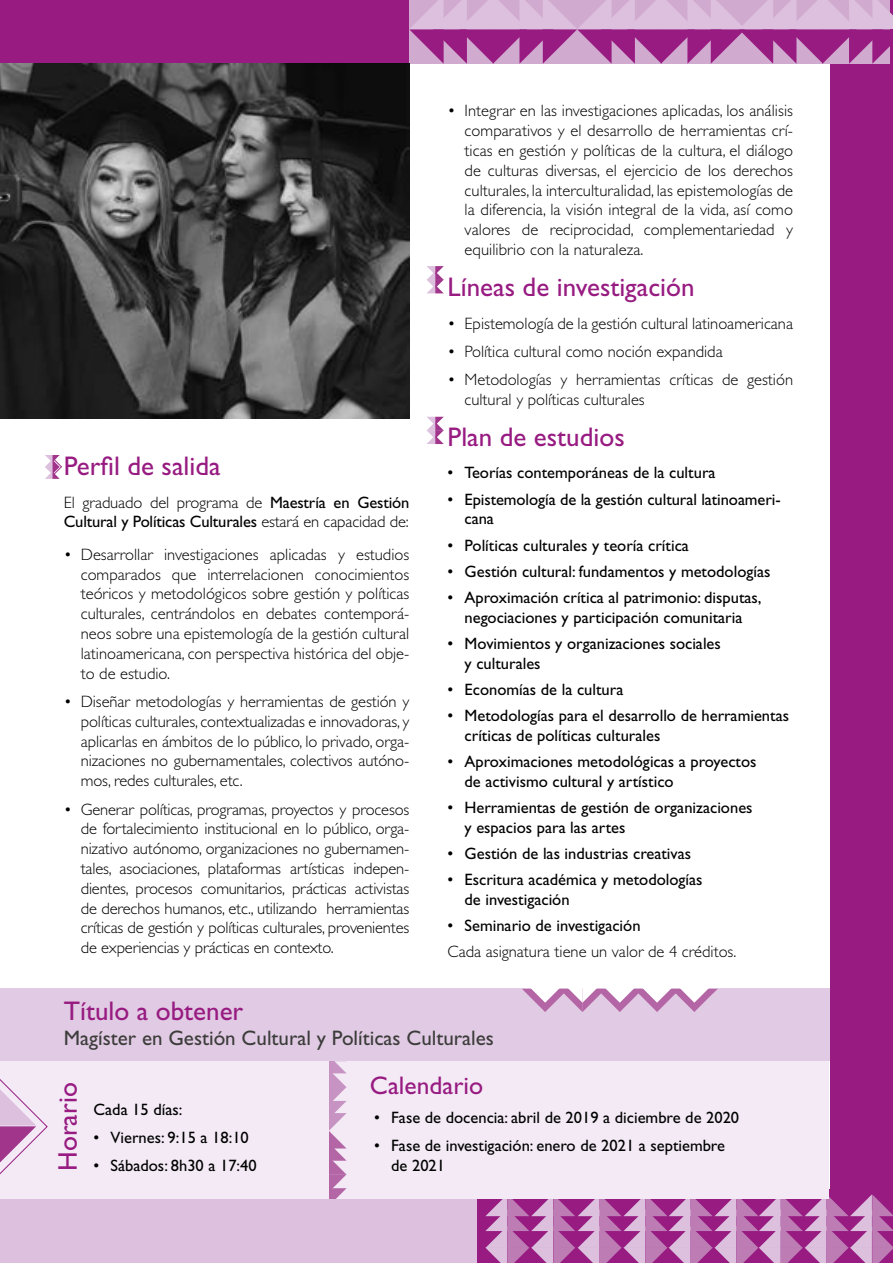
<style>
.page{position:relative;width:893px;height:1263px;background:#971b81}
.page>*{position:absolute;margin:0;border:0;box-sizing:border-box;transform-origin:0 0}
.t1{font:27px "Gill Sans Std";color:#971b81}
.t2{font:25.5px "Gill Sans Std";color:#971b81}
.t3{font:21px "Gill Sans Std";color:#3c3c3b}
.t4{font:300 16.5px/19.8px "Gill Sans Std";color:#000;text-align:justify}
.t5{font:16.5px/19.8px "Gill Sans Std";color:#000}
.s1{font-weight:300}
</style>
<div class="page">
<svg style="left:485px;top:1194px;width:408px;height:69px"></svg>
<div style="left:0;top:64px;width:829px;height:1124px;background:#fff"></div>
<svg style="left:409px;top:0;width:484px;height:64px"></svg>
<svg style="left:426px;top:266px;width:18px;height:27px"></svg>
<svg style="left:426px;top:417px;width:18px;height:27px"></svg>
<div style="left:328px;top:1059px;width:501px;height:140px;background:#f3eaf5"></div>
<img style="left:0;top:64px;width:409px;height:354px">
<svg style="left:45px;top:455px;width:17px;height:24px"></svg>
<svg style="left:329px;top:1061px;width:18px;height:138px"></svg>
<div style="left:0;top:1059px;width:328px;height:140px;background:#f3eaf5"></div>
<svg style="left:0;top:1079px;width:48px;height:96px"></svg>
<div style="left:0;top:1199px;width:476px;height:64px;background:#dcc0dd"></div>
<div style="left:0;top:989px;width:829px;height:72px;background:#e1cae3"></div>
<svg style="left:522px;top:988px;width:195px;height:24px"></svg>
<h1 class="t1" style="left:64px;top:450px;width:158px">Perfil de salida</h1>
<p class="t5" style="left:64px;top:492px;width:347px"><span class="s1">El graduado del programa de</span> Maestría en Gestión<br>Cultural y Políticas Culturales <span class="s1">estará en capacidad de:</span></p>
<p class="t4" style="left:81px;top:545px;width:330px;text-indent:-17px">• Desarrollar investigaciones aplicadas y estudios comparados que interrelacionen conocimientos teóricos y metodológicos sobre gestión y políticas culturales, centrándolos en debates contemporá&shy;neos sobre una epistemología de la gestión cultural latinoamericana, con perspectiva histórica del obje&shy;to de estudio.</p>
<p class="t4" style="left:81px;top:692px;width:330px;text-indent:-17px">• Diseñar metodologías y herramientas de gestión y políticas culturales, contextualizadas e innovadoras, y aplicarlas en ámbitos de lo público, lo privado, orga&shy;nizaciones no gubernamentales, colectivos autóno&shy;mos, redes culturales, etc.</p>
<p class="t4" style="left:81px;top:799px;width:330px;text-indent:-17px">• Generar políticas, programas, proyectos y procesos de fortalecimiento institucional en lo público, orga&shy;nizativo autónomo, organizaciones no gubernamen&shy;tales, asociaciones, plataformas artísticas indepen&shy;dientes, procesos comunitarios, prácticas activistas de derechos humanos, etc., utilizando herramientas críticas de gestión y políticas culturales, provenientes de experiencias y prácticas en contexto.</p>
<p class="t4" style="left:465px;top:101px;width:330px;text-indent:-17px">• Integrar en las investigaciones aplicadas, los análisis comparativos y el desarrollo de herramientas crí&shy;ticas en gestión y políticas de la cultura, el diálogo de culturas diversas, el ejercicio de los derechos culturales, la interculturalidad, las epistemologías de la diferencia, la visión integral de la vida, así como valores de reciprocidad, complementariedad y equilibrio con la naturaleza.</p>
<h1 class="t1" style="left:448px;top:271px;width:248px">Líneas de investigación</h1>
<p class="t4" style="left:448px;top:313px;width:347px">• Epistemología de la gestión cultural latinoamericana</p>
<p class="t4" style="left:448px;top:342px;width:277px">• Política cultural como noción expandida</p>
<p class="t4" style="left:465px;top:370px;width:330px;text-indent:-17px">• Metodologías y herramientas críticas de gestión cultural y políticas culturales</p>
<h1 class="t1" style="left:448px;top:421px;width:179px">Plan de estudios</h1>
<p class="t5" style="left:448px;top:463px;width:269px">• Teorías contemporáneas de la cultura</p>
<p class="t5" style="left:465px;top:489px;width:318px;text-indent:-17px">• Epistemología de la gestión cultural latinoameri&shy;cana</p>
<p class="t5" style="left:448px;top:535px;width:243px">• Políticas culturales y teoría crítica</p>
<p class="t5" style="left:448px;top:561px;width:324px">• Gestión cultural: fundamentos y metodologías</p>
<p class="t5" style="left:448px;top:588px;width:315px;text-align:center">• Aproximación crítica al patrimonio: disputas, negociaciones y participación comunitaria</p>
<p class="t5" style="left:465px;top:634px;width:258px;text-indent:-17px">• Movimientos y organizaciones sociales y culturales</p>
<p class="t5" style="left:448px;top:680px;width:177px">• Economías de la cultura</p>
<p class="t5" style="left:465px;top:706px;width:326px;text-indent:-17px">• Metodologías para el desarrollo de herramientas críticas de políticas culturales</p>
<p class="t5" style="left:465px;top:752px;width:294px;text-indent:-17px">• Aproximaciones metodológicas a proyectos de activismo cultural y artístico</p>
<p class="t5" style="left:465px;top:798px;width:289px;text-indent:-17px">• Herramientas de gestión de organizaciones y espacios para las artes</p>
<p class="t5" style="left:448px;top:844px;width:245px">• Gestión de las industrias creativas</p>
<p class="t5" style="left:465px;top:870px;width:240px;text-indent:-17px">• Escritura académica y metodologías de investigación</p>
<p class="t5" style="left:448px;top:916px;width:195px">• Seminario de investigación</p>
<p class="t4" style="left:448px;top:942px;width:290px">Cada asignatura tiene un valor de 4 créditos.</p>
<h1 class="t1" style="left:64px;top:995px;width:181px">Título a obtener</h1>
<p class="t3" style="left:64px;top:1026px;width:432px">Magíster en Gestión Cultural y Políticas Culturales</p>
<h1 class="t1" style="left:52px;top:1171px;width:90px;rotate:-90deg">Horario</h1>
<p class="t5" style="left:94px;top:1099px;width:90px">Cada 15 días:</p>
<p class="t5" style="left:94px;top:1128px;width:157px">• Viernes: 9:15 a 18:10</p>
<p class="t5" style="left:94px;top:1156px;width:165px">• Sábados: 8h30 a 17:40</p>
<h2 class="t2" style="left:370px;top:1071px;width:115px">Calendario</h2>
<p class="t5" style="left:374px;top:1107px;width:366px">• Fase de docencia: abril de 2019 a diciembre de 2020</p>
<p class="t5" style="left:391px;top:1136px;width:335px;text-indent:-17px">• Fase de investigación: enero de 2021 a septiembre de 2021</p>
</div>
